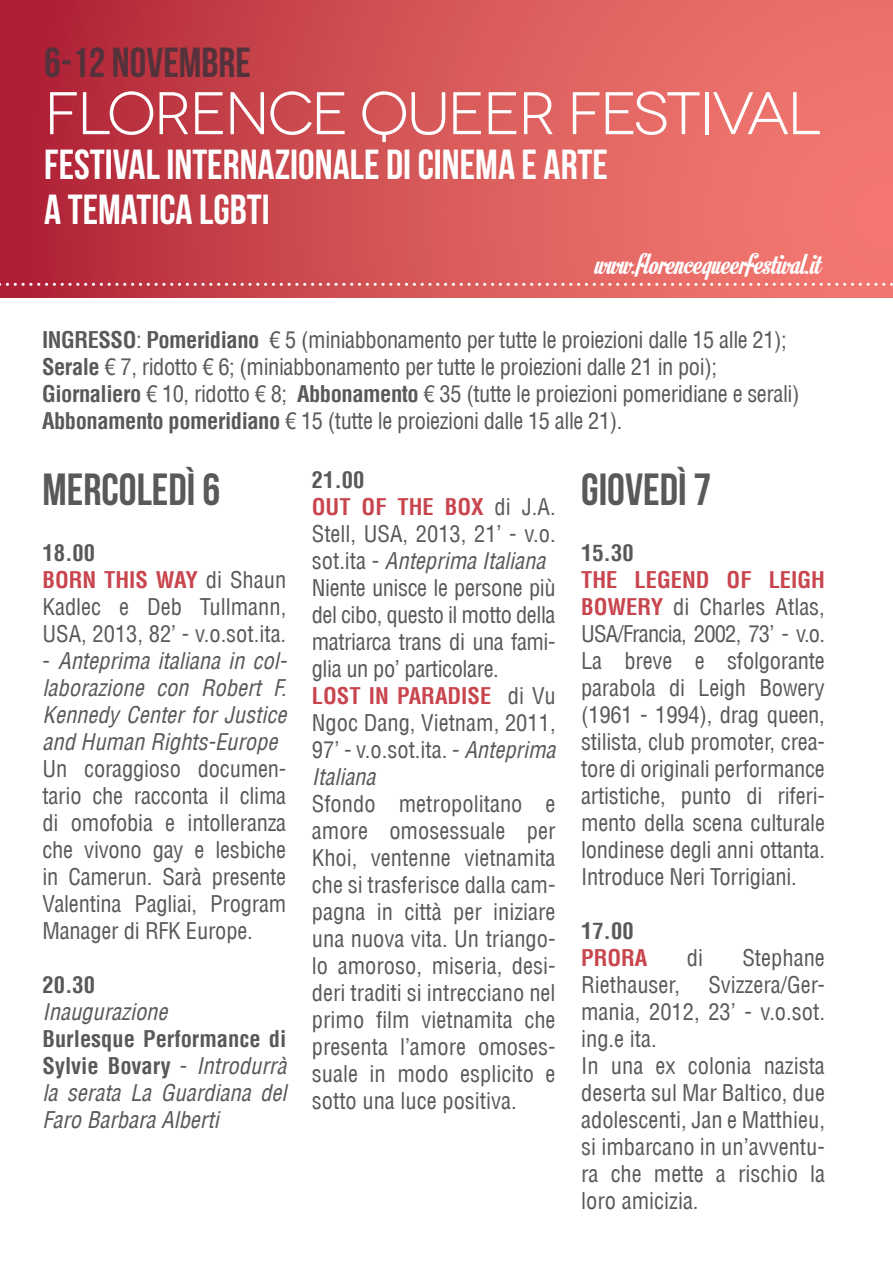
<style>
.page{position:relative;width:893px;height:1276px;background:#fff}
.page>*{position:absolute;margin:0;border:0;box-sizing:border-box;transform-origin:0 0}
.t1{font:60px "Novecentowide";letter-spacing:-.035em;color:#fff}
.t2{font:45px "Bebas Neue";color:#58595b}
.t3{font:42px/45px "Bebas Neue";color:#fff}
.t4{font:42px "Bebas Neue";color:#55323b}
.t5{font:33px "Motion Picture Personal Use";color:#fff}
.t6{font:condensed 22.5px/27px "Helvetica LT";letter-spacing:-.01em;color:#58595b}
.t7{font:italic condensed 22.5px/27px "Helvetica LT";color:#58595b;text-align:justify}
.t8{font:700 condensed 22.5px "Helvetica LT";color:#58595b}
.t9{font:700 condensed 22.5px "Helvetica LT";color:#c8454e}
.s1{font-weight:700}
.s2{font-weight:700;color:#c8454e}
.s3{font-style:normal}
.s4{font-weight:700;font-style:normal}
.s5{font-style:italic}
</style>
<div class="page">
<div style="left:0;top:0;width:893px;height:298px;background:linear-gradient(to right,#b12738,#f88276)"></div>
<svg style="left:0;top:283px;width:891px;height:3px"></svg>
<h3 class="t4" style="left:44px;top:40px;width:208px">6-12 NOVEMBRE</h3>
<h1 class="t1" style="left:44px;top:79px;width:778px">FLORENCE QUEER FESTIVAL</h1>
<h3 class="t3" style="left:44px;top:142px;width:565px">FESTIVAL INTERNAZIONALE DI CINEMA E ARTE<br>A TEMATICA LGBTI</h3>
<h3 class="t5" style="left:594px;top:244px;width:228px">www.florencequeerfestival.it</h3>
<p class="t6" style="left:42px;top:326px;width:759px"><span class="s1">Ingresso</span>: <span class="s1">Pomeridiano</span> € 5 (miniabbonamento per tutte le proiezioni dalle 15 alle 21); <span class="s1">Serale</span> € 7, ridotto € 6; (miniabbonamento per tutte le proiezioni dalle 21 in poi); <span class="s1">Giornaliero</span> € 10, ridotto € 8; <span class="s1">Abbonamento</span> € 35 (tutte le proiezioni pomeridiane e serali)<br><span class="s1">Abbonamento pomeridiano</span> € 15 (tutte le proiezioni dalle 15 alle 21).</p>
<h2 class="t2" style="left:43px;top:465px;width:179px">MERCOLEDÌ 6</h2>
<p class="t6" style="left:43px;top:539px;width:245px"><span class="s1">18.00<br></span><span class="s2">Born this way</span> di Shaun<br>Kadlec e Deb Tullmann,<br>USA, 2013, 82’ - v.o.sot.ita.</p>
<p class="t7" style="left:43px;top:647px;width:246px"><span class="s3">-</span> Anteprima italiana in col&shy;laborazione con Robert F.<br>Kennedy Center for Justice and Human Rights-Europe</p>
<p class="t6" style="left:43px;top:755px;width:245px;text-align:justify">Un coraggioso documen&shy;tario che racconta il clima di omofobia e intolleranza che vivono gay e lesbiche in Camerun. Sarà presente Valentina Pagliai, Program Manager di RFK Europe.</p>
<p class="t8" style="left:43px;top:970px;width:54px">20.30</p>
<p class="t7" style="left:43px;top:998px;width:126px">Inaugurazione</p>
<p class="t7" style="left:43px;top:1025px;width:245px"><span class="s4">Burlesque Performance di Sylvie Bovary</span> <span class="s3">-</span> Introdurrà la serata La Guardiana del Faro Barbara Alberti</p>
<h2 class="t2" style="left:581px;top:465px;width:132px">GIOVEDÌ 7</h2>
<p class="t8" style="left:581px;top:538px;width:54px">15.30</p>
<p class="t6" style="left:581px;top:566px;width:245px;text-align:justify"><span class="s2">The Legend of Leigh Bowery</span> di Charles Atlas, USA/Francia, 2002, 73’ - v.o.<br>La breve e sfolgorante parabola di Leigh Bowery (1961 - 1994), drag queen, stilista, club promoter, crea&shy;tore di originali performance artistiche, punto di riferi&shy;mento della scena culturale londinese degli anni ottanta.<br>Introduce Neri Torrigiani.</p>
<p class="t8" style="left:581px;top:916px;width:54px">17.00</p>
<p class="t9" style="left:581px;top:943px;width:68px">Prora</p>
<p class="t6" style="left:687px;top:944px;width:18px">di</p>
<p class="t6" style="left:742px;top:944px;width:84px">Stephane</p>
<p class="t6" style="left:581px;top:971px;width:100px">Riethauser,</p>
<p class="t6" style="left:312px;top:466px;width:245px"><span class="s1">21.00<br></span><span class="s2">Out of the Box</span> di J.A.<br>Stell, USA, 2013, 21’ - v.o. sot.ita - <span class="s5">Anteprima Italiana<br></span>Niente unisce le persone più del cibo, questo il motto della matriarca trans di una fami&shy;glia un po’ particolare.<br><span class="s2">Lost in Paradise</span> di Vu<br>Ngoc Dang, Vietnam, 2011,<br>97’ - v.o.sot.ita. - <span class="s5">Anteprima<br>Italiana</span></p>
<p class="t6" style="left:312px;top:790px;width:245px;text-align:justify">Sfondo metropolitano e amore omosessuale per Khoi, ventenne vietnamita che si trasferisce dalla cam&shy;pagna in città per iniziare una nuova vita. Un triango&shy;lo amoroso, miseria, desi&shy;deri traditi si intrecciano nel primo film vietnamita che presenta l’amore omoses&shy;suale in modo esplicito e sotto una luce positiva.</p>
<p class="t6" style="left:581px;top:971px;width:245px;text-indent:127px">Svizzera/Ger&shy;mania, 2012, 23’ - v.o.sot. ing.e ita.<br>In una ex colonia nazista deserta sul Mar Baltico, due adolescenti, Jan e Matthieu, si imbarcano in un’avventu&shy;ra che mette a rischio la loro amicizia.</p>
</div>
